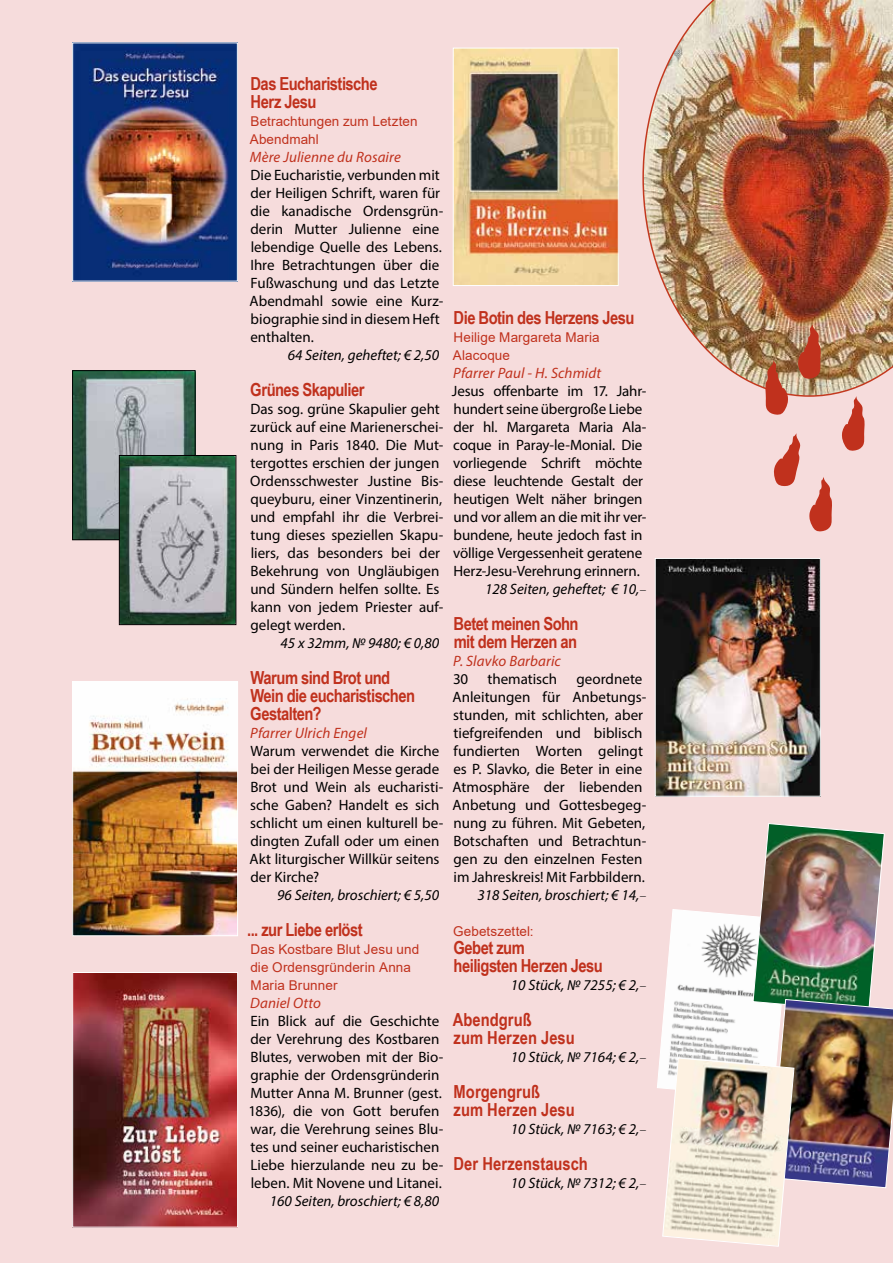
<style>
.page{position:relative;width:893px;height:1263px;background:#f6dcdc}
.page>*{position:absolute;margin:0;border:0;box-sizing:border-box;transform-origin:0 0}
.Titel{font:700 18px/18px "Arial Narrow";letter-spacing:-.03em;color:#c0311d}
.Titel-2{font:700 18px/18px "Arial Narrow";color:#c0311d}
.Text{font:15px/18px "Myriad Pro";color:#000}
.Preise{font:italic 15px "Myriad Pro";color:#000}
.Autor{font:italic 15px "Myriad Pro";letter-spacing:.01em;color:#c0311d}
.Untertitel{font:13.5px/18px "Arial";letter-spacing:.005em;color:#c0311d}
.s1{font-family:"Warnock Pro Light Subh";font-style:normal}
</style>
<div class="page">
<img style="left:74px;top:45px;width:162px;height:234px">
<div style="left:72px;top:43px;width:166px;height:238px;border:1px solid #fff"></div>
<img style="left:74px;top:372px;width:119px;height:166px">
<div style="left:72px;top:370px;width:123px;height:170px;border:1px solid #000"></div>
<img style="left:74px;top:683px;width:162px;height:251px">
<div style="left:72px;top:681px;width:166px;height:255px;border:1px solid #fff"></div>
<img style="left:657px;top:560px;width:162px;height:235px">
<div style="left:655px;top:558px;width:166px;height:239px;border:1px solid #fff"></div>
<img style="left:455px;top:50px;width:162px;height:234px">
<div style="left:453px;top:48px;width:166px;height:238px;border:1px solid #fff"></div>
<img style="left:74px;top:974px;width:162px;height:251px">
<div style="left:72px;top:972px;width:166px;height:255px;border:1px solid #fff"></div>
<img style="left:121px;top:457px;width:33px;height:166px">
<div style="left:119px;top:455px;width:117px;height:170px;border:1px solid #000"></div>
<img style="left:657px;top:823px;width:236px;height:424px">
<img style="left:642px;top:0;width:251px;height:397px">
<svg style="left:842px;top:396px;width:23px;height:55px"></svg>
<svg style="left:809px;top:477px;width:23px;height:55px"></svg>
<svg style="left:773px;top:433px;width:27px;height:53px"></svg>
<svg style="left:765px;top:360px;width:23px;height:55px"></svg>
<svg style="left:798px;top:324px;width:23px;height:55px"></svg>
<p class="Titel" style="left:251px;top:74px;width:129px">Das Eucharistische<br>Herz Jesu</p>
<p class="Untertitel" style="left:250px;top:112px;width:169px">Betrachtungen zum Letzten<br>Abendmahl</p>
<p class="Autor" style="left:250px;top:148px;width:152px">Mère Julienne du Rosaire</p>
<p class="Text" style="left:250px;top:166px;width:195px">Die Eucharistie, verbunden mit der Heiligen Schrift, waren für die kanadische Ordensgrün&shy;derin Mutter Julienne eine lebendige Quelle des Lebens.<br>Ihre Betrachtungen über die<br>Fußwaschung und das Letzte<br>Abendmahl sowie eine Kurz&shy;biographie sind in diesem Heft enthalten.</p>
<p class="Preise" style="left:288px;top:346px;width:153px">64 Seiten, geheftet; € 2,50</p>
<p class="Titel" style="left:250px;top:380px;width:116px">Grünes Skapulier</p>
<p class="Text" style="left:250px;top:400px;width:195px">Das sog. grüne Skapulier geht zurück auf eine Marienerschei&shy;nung in Paris 1840. Die Mut&shy;tergottes erschien der jungen<br>Ordensschwester Justine Bis&shy;queyburu, einer Vinzentinerin, und empfahl ihr die Verbrei&shy;tung dieses speziellen Skapu&shy;liers, das besonders bei der<br>Bekehrung von Ungläubigen und Sündern helfen sollte. Es kann von jedem Priester auf&shy;gelegt werden.</p>
<p class="Preise" style="left:281px;top:634px;width:160px">45 x 32mm, № 9480; € 0,80</p>
<p class="Titel" style="left:250px;top:668px;width:166px">Warum sind Brot und<br>Wein die eucharistischen<br>Gestalten?</p>
<p class="Autor" style="left:250px;top:724px;width:118px">Pfarrer Ulrich Engel</p>
<p class="Text" style="left:250px;top:742px;width:195px">Warum verwendet die Kirche bei der Heiligen Messe gerade<br>Brot und Wein als eucharisti&shy;sche Gaben? Handelt es sich schlicht um einen kulturell be&shy;dingten Zufall oder um einen<br>Akt liturgischer Willkür seitens der Kirche?</p>
<p class="Preise" style="left:277px;top:886px;width:163px">96 Seiten, broschiert; € 5,50</p>
<p class="Titel" style="left:247px;top:920px;width:117px">... zur Liebe erlöst</p>
<p class="Untertitel" style="left:250px;top:940px;width:170px">Das Kostbare Blut Jesu und die Ordensgründerin Anna<br>Maria Brunner</p>
<p class="Autor" style="left:250px;top:994px;width:72px">Daniel Otto</p>
<p class="Text" style="left:249px;top:1012px;width:196px">Ein Blick auf die Geschichte der Verehrung des Kostbaren<br>Blutes, verwoben mit der Bio&shy;graphie der Ordensgründerin<br>Mutter Anna M. Brunner (gest.<br>1836), die von Gott berufen war, die Verehrung seines Blu&shy;tes und seiner eucharistischen<br>Liebe hierzulande neu zu be&shy;leben. Mit Novene und Litanei.</p>
<p class="Preise" style="left:270px;top:1192px;width:171px">160 Seiten, broschiert; € 8,80</p>
<p class="Titel" style="left:454px;top:308px;width:182px">Die Botin des Herzens Jesu</p>
<p class="Untertitel" style="left:453px;top:328px;width:149px">Heilige Margareta Maria<br>Alacoque</p>
<p class="Autor" style="left:453px;top:364px;width:149px">Pfarrer Paul - H. Schmidt</p>
<p class="Text" style="left:452px;top:382px;width:196px">Jesus offenbarte im 17. Jahr&shy;hundert seine übergroße Liebe der hl. Margareta Maria Ala&shy;coque in Paray-le-Monial. Die vorliegende Schrift möchte diese leuchtende Gestalt der heutigen Welt näher bringen und vor allem an die mit ihr ver&shy;bundene, heute jedoch fast in völlige Vergessenheit geratene<br>Herz-Jesu-Verehrung erinnern.</p>
<p class="Preise" style="left:485px;top:580px;width:163px">128 Seiten, geheftet; € 10,<span class="s1">−</span></p>
<p class="Titel" style="left:454px;top:614px;width:127px">Betet meinen Sohn mit dem Herzen an</p>
<p class="Autor" style="left:453px;top:652px;width:109px">P. Slavko Barbaric</p>
<p class="Text" style="left:453px;top:670px;width:17px">30</p>
<p class="Text" style="left:487px;top:670px;width:71px">thematisch</p>
<p class="Text" style="left:453px;top:670px;width:195px;text-indent:124px">geordnete<br>Anleitungen für Anbetungs&shy;stunden, mit schlichten, aber tiefgreifenden und biblisch fundierten Worten gelingt es P. Slavko, die Beter in eine<br>Atmosphäre der liebenden<br>Anbetung und Gottesbegeg&shy;nung zu führen. Mit Gebeten,<br>Botschaften und Betrachtun&shy;gen zu den einzelnen Festen im Jahreskreis! Mit Farbbildern.</p>
<p class="Preise" style="left:477px;top:886px;width:171px">318 Seiten, broschiert; € 14,<span class="s1">−</span></p>
<p class="Untertitel" style="left:453px;top:922px;width:82px">Gebetszettel:</p>
<p class="Titel" style="left:453px;top:938px;width:151px">Gebet zum<br>heiligsten Herzen Jesu</p>
<p class="Preise" style="left:511px;top:976px;width:138px">10 Stück, № 7255; € 2,<span class="s1">−</span></p>
<p class="Titel-2" style="left:453px;top:1010px;width:123px">Abendgruß<br>zum Herzen Jesu</p>
<p class="Preise" style="left:511px;top:1048px;width:138px">10 Stück, № 7164; € 2,<span class="s1">−</span></p>
<p class="Titel-2" style="left:454px;top:1082px;width:123px">Morgengruß<br>zum Herzen Jesu</p>
<p class="Preise" style="left:511px;top:1120px;width:138px">10 Stück, № 7163; € 2,<span class="s1">−</span></p>
<p class="Titel-2" style="left:454px;top:1154px;width:136px">Der Herzenstausch</p>
<p class="Preise" style="left:511px;top:1174px;width:138px">10 Stück, № 7312; € 2,<span class="s1">−</span></p>
</div>
